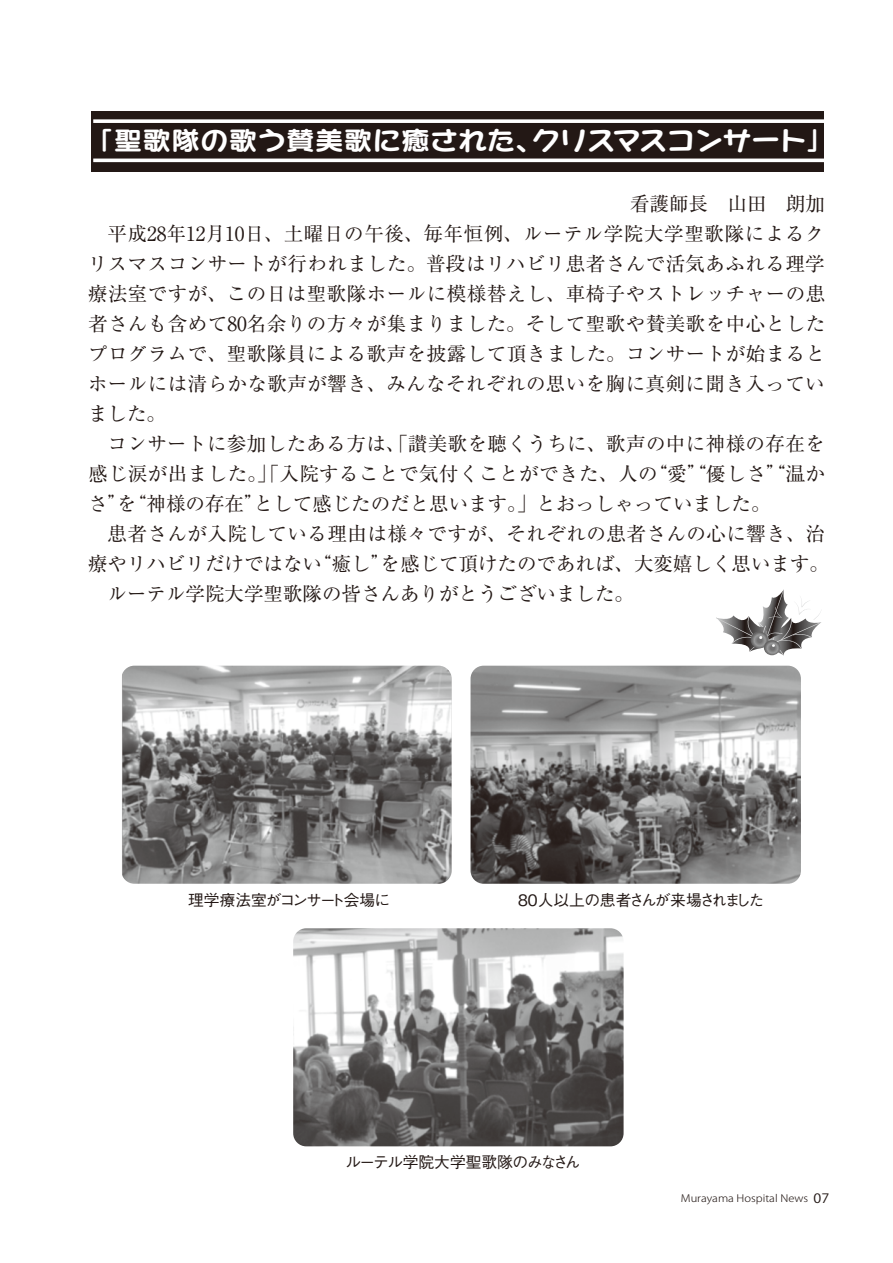
<style>
.page{position:relative;width:893px;height:1263px;background:#fff}
.page>*{position:absolute;margin:0;border:0;box-sizing:border-box;transform-origin:0 0}
.t1{font:25.65px "Seurat Capie Pro B";letter-spacing:.005em;color:#fff;scale:1.11 1}
.t2{font:19.5px/30px "Ryumin Pro";letter-spacing:.025em;color:#231815}
.t3{font:500 15.75px "Gothic BBB Pro";letter-spacing:-.155em;color:#231815}
.t4{font:500 15.75px "Gothic BBB Pro";letter-spacing:-.03em;color:#231815}
.t5{font:500 15.75px "Gothic BBB Pro";letter-spacing:-.075em;color:#231815}
.t6{font:300 10.2px "Koz Go Pro";color:#231815;scale:1.11 1}
.s1{font-weight:400;font-size:12.9px}
</style>
<div class="page">
<div style="left:92px;top:111px;width:732px;height:61px;background:#231815"></div>
<svg style="left:93px;top:119px;width:731px;height:4px;background:#e8e7e7"></svg>
<hr style="left:93px;top:159px;width:735px;height:3px;background:#fff">
<img style="left:122px;top:666px;width:330px;height:218px">
<img style="left:471px;top:666px;width:330px;height:218px">
<img style="left:293px;top:928px;width:331px;height:218px">
<svg style="left:716px;top:589px;width:105px;height:67px"></svg>
<h1 class="t1" style="left:85px;top:122px;width:676px">「聖歌隊の歌う賛美歌に癒された、クリスマスコンサート」</h1>
<p class="t2" style="left:88px;top:187px;width:742px;text-indent:542px">看護師長　山田　朗加　平成28年12月10日、土曜日の午後、毎年恒例、ルーテル学院大学聖歌隊によるクリスマスコンサートが行われました。普段はリハビリ患者さんで活気あふれる理学療法室ですが、この日は聖歌隊ホールに模様替えし、車椅子やストレッチャーの患者さんも含めて80名余りの方々が集まりました。そして聖歌や賛美歌を中心としたプログラムで、聖歌隊員による歌声を披露して頂きました。コンサートが始まるとホールには清らかな歌声が響き、みんなそれぞれの思いを胸に真剣に聞き入っていました。<br>　コンサートに参加したある方は、「讃美歌を聴くうちに、歌声の中に神様の存在を感じ涙が出ました。」「入院することで気付くことができた、人の“愛”“優しさ”“温かさ”を“神様の存在”として感じたのだと思います。」とおっしゃっていました。<br>　患者さんが入院している理由は様々ですが、それぞれの患者さんの心に響き、治療やリハビリだけではない“癒し”を感じて頂けたのであれば、大変嬉しく思います。　ルーテル学院大学聖歌隊の皆さんありがとうございました。</p>
<p class="t5" style="left:188px;top:887px;width:204px">理学療法室がコンサート会場に</p>
<p class="t3" style="left:515px;top:887px;width:251px">８０人以上の患者さんが来場されました</p>
<p class="t4" style="left:345px;top:1149px;width:237px">ルーテル学院大学聖歌隊のみなさん</p>
<p class="t6" style="left:681px;top:1192px;width:135px">Murayama Hospital News <span class="s1">07</span></p>
</div>
